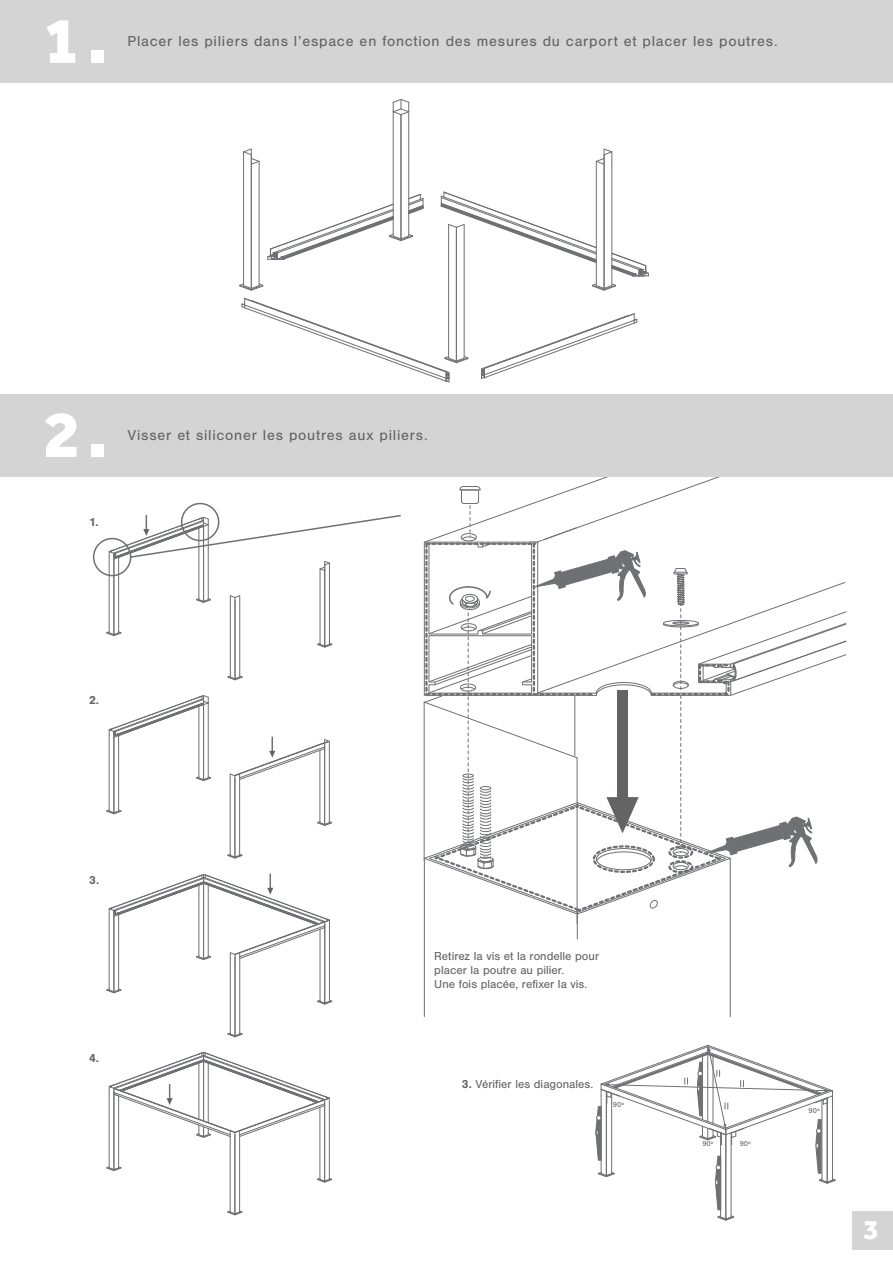
<style>
.page{position:relative;width:893px;height:1263px;background:#fff}
.page>*{position:absolute;margin:0;border:0;box-sizing:border-box;transform-origin:0 0}
.t1{font:800 67.5px "Effra";color:#fff}
.t2{font:800 28.5px "Effra";color:#fff}
.t3{font:15px "Nimbus San";letter-spacing:.05em;color:#656365}
.t4{font:12px/14.4px "Nimbus San";color:#656365}
.t5{font:700 12px "Nimbus San";color:#656365}
.t6{font:7.5px "Nimbus San";color:#656365}
.s1{font-weight:700}
</style>
<div class="page">
<div style="left:0;top:0;width:893px;height:82px;background:#d5d4d5"></div>
<div style="left:852px;top:1211px;width:41px;height:38px;background:#d5d4d5"></div>
<svg style="left:239px;top:99px;width:410px;height:284px"></svg>
<svg style="left:227px;top:737px;width:105px;height:122px"></svg>
<svg style="left:106px;top:695px;width:105px;height:119px"></svg>
<svg style="left:106px;top:874px;width:226px;height:163px"></svg>
<svg style="left:106px;top:1052px;width:226px;height:163px"></svg>
<svg style="left:595px;top:1045px;width:241px;height:176px"></svg>
<div style="left:93px;top:538px;width:38px;height:38px;border:2px solid #6f7073;border-radius:50%"></div>
<svg style="left:106px;top:514px;width:295px;height:166px"></svg>
<div style="left:181px;top:503px;width:38px;height:38px;border:2px solid #6f7073;border-radius:50%"></div>
<div style="left:0;top:394px;width:893px;height:82px;background:#d5d4d5"></div>
<svg style="left:423px;top:476px;width:424px;height:541px"></svg>
<h1 class="t1" style="left:43px;top:0;width:66px">1.</h1>
<p class="t3" style="left:127px;top:33px;width:652px">Placer les piliers dans l’espace en fonction des mesures du carport et placer les poutres.</p>
<h1 class="t1" style="left:43px;top:394px;width:66px">2.</h1>
<p class="t3" style="left:127px;top:427px;width:302px">Visser et siliconer les poutres aux piliers.</p>
<p class="t5" style="left:89px;top:515px;width:11px">1.</p>
<p class="t5" style="left:89px;top:694px;width:12px">2.</p>
<p class="t5" style="left:89px;top:873px;width:11px">3.</p>
<p class="t5" style="left:89px;top:1051px;width:12px">4.</p>
<p class="t4" style="left:434px;top:948px;width:166px">Retirez la vis et la rondelle pour placer la poutre au pilier.<br>Une fois placée, refixer la vis.</p>
<p class="t4" style="left:462px;top:1077px;width:133px"><span class="s1">3.</span> Vérifier les diagonales.</p>
<p class="t6" style="left:613px;top:1100px;width:13px">90º</p>
<p class="t6" style="left:702px;top:1140px;width:13px">90º</p>
<p class="t6" style="left:740px;top:1140px;width:13px">90º</p>
<p class="t6" style="left:809px;top:1106px;width:13px">90º</p>
<h2 class="t2" style="left:863px;top:1213px;width:17px">3</h2>
</div>
